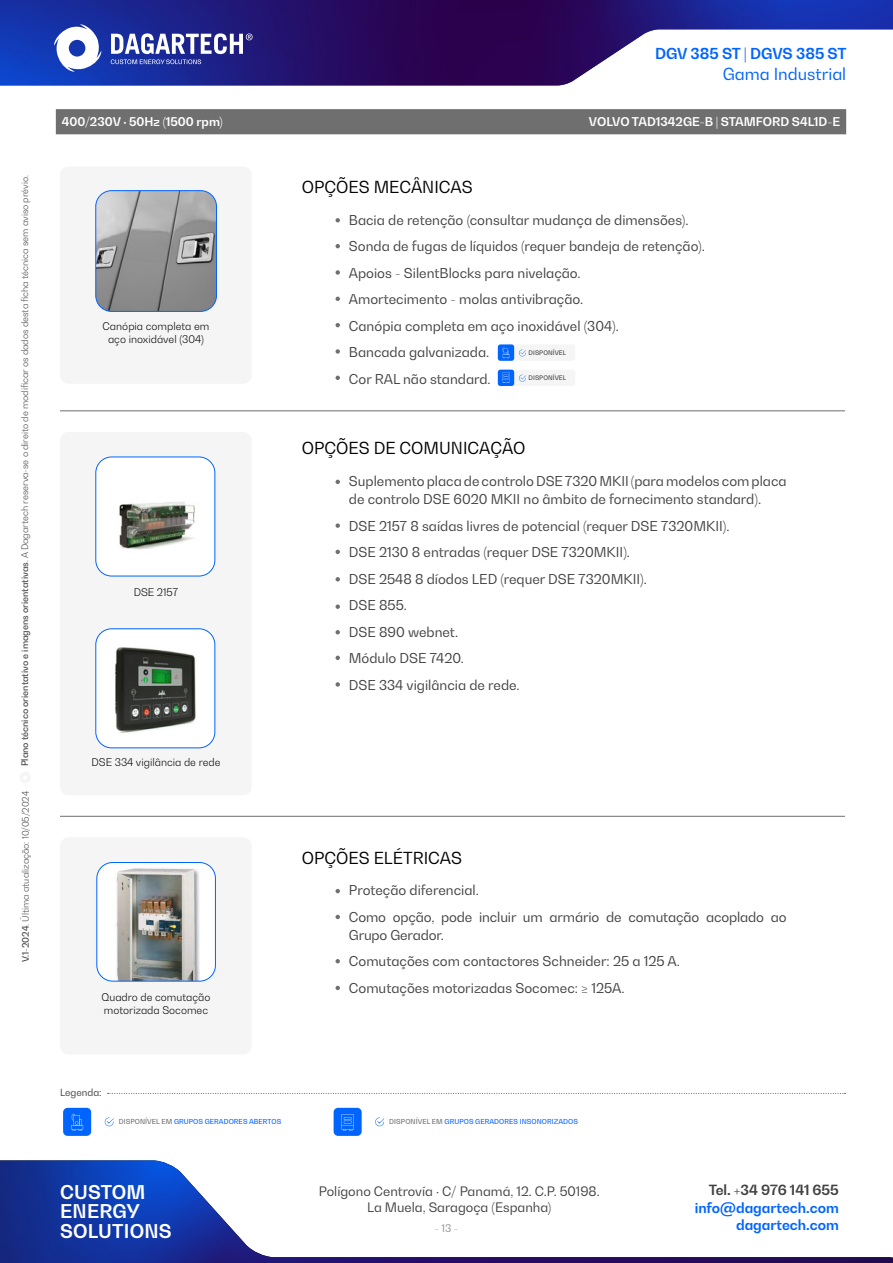
<style>
.page{position:relative;width:893px;height:1263px;background:#fff}
.page>*{position:absolute;margin:0;border:0;box-sizing:border-box;transform-origin:0 0}
.t1{font:700 18.75px/19.4px "Bw Gradual";letter-spacing:.01em;color:#fff}
.t2{font:16.5px "Bw Gradual";color:#000}
.t3{font:16.5px "Bw Gradual";color:#0064ff}
.t4{font:700 15px "Bw Gradual";color:#0064ff}
.t5{font:700 13.95px "Bw Gradual";color:#0064ff}
.t6{font:700 13.95px "Bw Gradual";color:#424242}
.t7{font:13.5px/26.5px "Bw Gradual";color:#424242}
.t8{font:12.9px/16.2px "Bw Gradual";color:#424242;text-align:center}
.t9{font:700 12px "Bw Gradual";color:#fff}
.t10{font:300 10.5px/12.6px "Bw Gradual";color:#000;text-align:center}
.t11{font:10.5px "Bw Gradual";color:#949091}
.t12{font:9.75px "Bw Gradual";color:#424242}
.t13{font:300 9px "Bw Gradual";color:#424242}
.t14{font:500 6.75px "Bw Gradual";letter-spacing:.01em;color:#0064ff}
.t15{font:500 6.3px "Bw Gradual";letter-spacing:.01em;color:#424242}
.s1{font-weight:500}
.s2{color:#706f6f}
</style>
<div class="page">
<img style="left:0;top:1160px;width:893px;height:103px">
<img style="left:0;top:0;width:893px;height:85px">
<svg style="left:111px;top:33px;width:142px;height:31px"></svg>
<svg style="left:54px;top:24px;width:47px;height:48px"></svg>
<div style="left:60px;top:167px;width:192px;height:217px;background:#f6f5f5;border-radius:9px"></div>
<div style="left:60px;top:837px;width:192px;height:217px;background:#f6f5f5;border-radius:9px"></div>
<div style="left:56px;top:109px;width:790px;height:25px;background:#706f6f"></div>
<svg style="left:335px;top:218px;width:5px;height:4px"></svg>
<svg style="left:335px;top:889px;width:5px;height:4px"></svg>
<svg style="left:335px;top:480px;width:5px;height:4px"></svg>
<svg style="left:335px;top:244px;width:5px;height:4px"></svg>
<svg style="left:335px;top:915px;width:5px;height:4px"></svg>
<svg style="left:335px;top:270px;width:5px;height:5px"></svg>
<svg style="left:335px;top:959px;width:5px;height:4px"></svg>
<svg style="left:335px;top:986px;width:5px;height:4px"></svg>
<svg style="left:335px;top:523px;width:5px;height:5px"></svg>
<svg style="left:335px;top:297px;width:5px;height:4px"></svg>
<svg style="left:335px;top:550px;width:5px;height:4px"></svg>
<svg style="left:335px;top:323px;width:5px;height:4px"></svg>
<svg style="left:335px;top:577px;width:5px;height:4px"></svg>
<svg style="left:335px;top:349px;width:5px;height:5px"></svg>
<svg style="left:335px;top:604px;width:5px;height:5px"></svg>
<svg style="left:335px;top:376px;width:5px;height:4px"></svg>
<svg style="left:335px;top:630px;width:5px;height:4px"></svg>
<svg style="left:335px;top:656px;width:5px;height:4px"></svg>
<svg style="left:335px;top:682px;width:5px;height:5px"></svg>
<img style="left:96px;top:191px;width:120px;height:120px">
<div style="left:96px;top:190px;width:121px;height:122px;border:1px solid #0064ff;border-radius:16px"></div>
<hr style="left:60px;top:411px;width:785px;height:1px;background:#706f6f">
<hr style="left:60px;top:816px;width:785px;height:1px;background:#706f6f">
<svg style="left:108px;top:1093px;width:737px;height:1px"></svg>
<div style="left:60px;top:432px;width:192px;height:363px;background:#f6f5f5;border-radius:9px"></div>
<div style="left:96px;top:457px;width:119px;height:119px;background:#fff;border-radius:16px"></div>
<img style="left:96px;top:457px;width:119px;height:93px">
<div style="left:96px;top:457px;width:119px;height:119px;border:1px solid #0064ff;border-radius:16px"></div>
<div style="left:96px;top:629px;width:119px;height:119px;background:#fff;border-radius:16px"></div>
<img style="left:96px;top:629px;width:119px;height:113px">
<div style="left:96px;top:629px;width:119px;height:119px;border:1px solid #0064ff;border-radius:16px"></div>
<div style="left:97px;top:862px;width:118px;height:119px;background:#fff;border-radius:16px"></div>
<img style="left:116px;top:868px;width:84px;height:111px">
<div style="left:97px;top:862px;width:119px;height:119px;border:1px solid #0064ff;border-radius:16px"></div>
<div style="left:498px;top:344px;width:77px;height:17px;background:#f6f5f5;border-radius:3px"></div>
<svg style="left:519px;top:349px;width:7px;height:7px"></svg>
<div style="left:498px;top:344px;width:16px;height:17px;background:#0064ff;border-radius:3px"></div>
<svg style="left:502px;top:347px;width:8px;height:11px"></svg>
<div style="left:498px;top:370px;width:77px;height:16px;background:#f6f5f5;border-radius:3px"></div>
<svg style="left:519px;top:375px;width:7px;height:7px"></svg>
<div style="left:498px;top:370px;width:16px;height:16px;background:#0064ff;border-radius:3px"></div>
<svg style="left:502px;top:373px;width:8px;height:10px"></svg>
<div style="left:334px;top:1108px;width:28px;height:28px;background:#0064ff;border-radius:4px"></div>
<svg style="left:342px;top:1114px;width:12px;height:17px"></svg>
<svg style="left:375px;top:1117px;width:9px;height:9px"></svg>
<div style="left:63px;top:1108px;width:28px;height:28px;background:#0064ff;border-radius:4px"></div>
<svg style="left:105px;top:1117px;width:9px;height:9px"></svg>
<svg style="left:72px;top:1114px;width:10px;height:16px"></svg>
<p class="t13" style="left:19px;top:766px;width:593px;rotate:-90deg"><span class="s1">Plano técnico orientativo e imagens orientativas</span>. A Dagartech reserva-se o direito de modificar os dados desta ficha técnica sem aviso prévio.</p>
<p class="t13" style="left:20px;top:962px;width:173px;rotate:-90deg"><span class="s1">V.1-2024</span>. Última atualização: 10/05/2024</p>
<p class="t4" style="left:655px;top:44px;width:193px">DGV 385 ST | DGVS 385 ST</p>
<p class="t3" style="left:723px;top:63px;width:125px">Gama Industrial</p>
<p class="t9" style="left:62px;top:114px;width:162px">400/230V · 50Hz (1500 rpm)</p>
<p class="t9" style="left:589px;top:114px;width:253px">VOLVO TAD1342GE-B | STAMFORD S4L1D-E</p>
<p class="t10" style="left:103px;top:320px;width:108px">Canópia completa em aço inoxidável (304)</p>
<p class="t10" style="left:134px;top:585px;width:46px">DSE 2157</p>
<p class="t10" style="left:92px;top:756px;width:130px">DSE 334 vigilância de rede</p>
<p class="t10" style="left:102px;top:991px;width:110px;text-align:left">Quadro de comutação motorizada Socomec</p>
<p class="t2" style="left:302px;top:176px;width:172px">OPÇÕES MECÂNICAS</p>
<p class="t7" style="left:349px;top:206px;width:357px">Bacia de retenção (consultar mudança de dimensões).<br>Sonda de fugas de líquidos (requer bandeja de retenção).<br>Apoios - SilentBlocks para nivelação.<br>Amortecimento - molas antivibração.<br>Canópia completa em aço inoxidável (304).<br>Bancada galvanizada.<br>Cor RAL não standard.</p>
<p class="t15" style="left:529px;top:349px;width:39px">DISPONÍVEL</p>
<p class="t15" style="left:529px;top:374px;width:39px">DISPONÍVEL</p>
<p class="t2" style="left:302px;top:437px;width:225px">OPÇÕES DE COMUNICAÇÃO</p>
<p class="t7" style="left:349px;top:472px;width:439px;line-height:18px">Suplemento placa de controlo DSE 7320 MKII (para modelos com placa de controlo DSE 6020 MKII no âmbito de fornecimento standard).</p>
<p class="t7" style="left:349px;top:512px;width:382px">DSE 2157 8 saídas livres de potencial (requer DSE 7320MKII).<br>DSE 2130 8 entradas (requer DSE 7320MKII).<br>DSE 2548 8 díodos LED (requer DSE 7320MKII).<br>DSE 855.<br>DSE 890 webnet.<br>Módulo DSE 7420.<br>DSE 334 vigilância de rede.</p>
<p class="t2" style="left:302px;top:847px;width:161px">OPÇÕES ELÉTRICAS</p>
<p class="t7" style="left:349px;top:877px;width:439px">Proteção diferencial.<br>Como opção, pode incluir um armário de comutação acoplado ao</p>
<p class="t7" style="left:349px;top:921px;width:333px">Grupo Gerador.<br>Comutações com contactores Schneider: 25 a 125 A.<br>Comutações motorizadas Socomec: ≥ 125A.</p>
<p class="t12" style="left:60px;top:1086px;width:43px">Legenda:</p>
<p class="t14" style="left:119px;top:1117px;width:164px"><span class="s2">DISPONÍVEL EM</span> GRUPOS GERADORES ABERTOS</p>
<p class="t14" style="left:389px;top:1117px;width:190px"><span class="s2">DISPONÍVEL EM</span> GRUPOS GERADORES INSONORIZADOS</p>
<h1 class="t1" style="left:60px;top:1182px;width:113px">CUSTOM<br>ENERGY<br>SOLUTIONS</h1>
<p class="t8" style="left:319px;top:1182px;width:282px">Polígono Centrovía · C/ Panamá, 12. C.P. 50198.<br>La Muela, Saragoça (Espanha)</p>
<p class="t11" style="left:435px;top:1221px;width:25px">- 13 -</p>
<p class="t6" style="left:709px;top:1180px;width:132px">Tel. +34 976 141 655</p>
<p class="t5" style="left:695px;top:1199px;width:146px">info@dagartech.com</p>
<p class="t5" style="left:736px;top:1215px;width:104px">dagartech.com</p>
</div>
